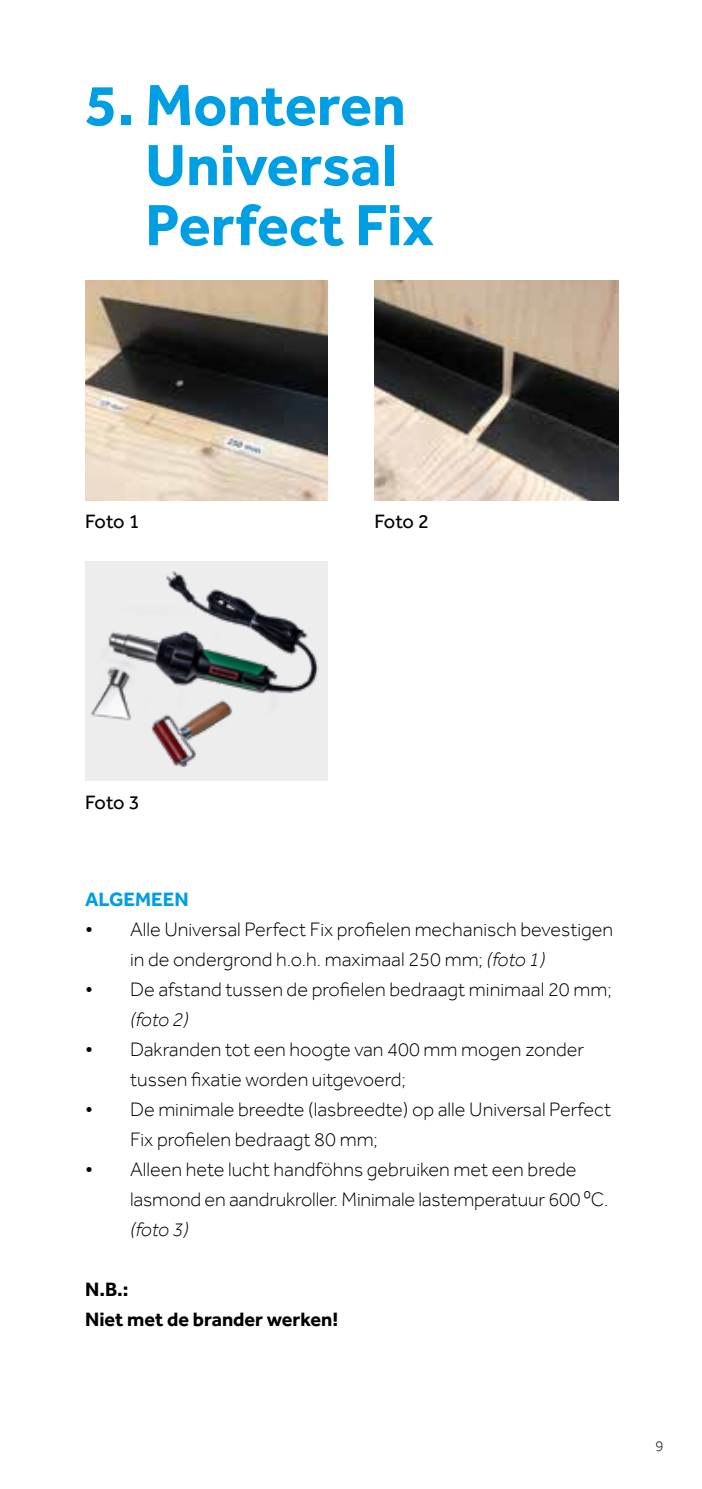
<style>
.page{position:relative;width:702px;height:1489px;background:#fff}
.page>*{position:absolute;margin:0;border:0;box-sizing:border-box;transform-origin:0 0}
.t1{font:700 60px/60px "Effra";color:#009fe3}
.t2{font:300 20px/30px "Effra";color:#000}
.t3{font:700 20px/30px "Effra";color:#000}
.t4{font:20px "Effra";letter-spacing:-.02em;color:#000}
.t5{font:700 20px "Effra";color:#009fe3}
.t6{font:italic 300 20px "Effra";color:#000}
.t7{font:300 15px "Effra";color:#000}
.s1{font-weight:400}
.s2{font-style:italic}
</style>
<div class="page">
<img style="left:85px;top:281px;width:242px;height:219px">
<div style="left:85px;top:561px;width:242px;height:220px;background:#ededed"></div>
<img style="left:90px;top:571px;width:229px;height:195px">
<img style="left:374px;top:281px;width:244px;height:219px">
<h1 class="t1" style="left:145px;top:74px;width:290px;text-indent:-60px">5. Monteren<br>Universal<br>Perfect Fix</h1>
<p class="t4" style="left:85px;top:509px;width:56px">Foto 1</p>
<p class="t4" style="left:374px;top:509px;width:56px">Foto 2</p>
<p class="t4" style="left:85px;top:790px;width:56px">Foto 3</p>
<p class="t5" style="left:85px;top:886px;width:105px">ALGEMEEN</p>
<p class="t2" style="left:130px;top:913px;width:484px;text-indent:-45px"><span class="s1">•</span> Alle Universal Perfect Fix profielen mechanisch bevestigen in de ondergrond h.o.h. maximaal 250 mm; <span class="s2">(foto 1)</span></p>
<p class="t2" style="left:130px;top:973px;width:483px;text-indent:-45px"><span class="s1">•</span> De afstand tussen de profielen bedraagt minimaal 20 mm; <span class="s2">(foto 2)</span></p>
<p class="t2" style="left:130px;top:1033px;width:455px;text-indent:-45px"><span class="s1">•</span> Dakranden tot een hoogte van 400 mm mogen zonder tussen fixatie worden uitgevoerd;</p>
<p class="t2" style="left:130px;top:1093px;width:482px;text-indent:-45px"><span class="s1">•</span> De minimale breedte (lasbreedte) op alle Universal Perfect<br>Fix profielen bedraagt 80 mm;</p>
<p class="t2" style="left:130px;top:1153px;width:480px;text-indent:-45px"><span class="s1">•</span> Alleen hete lucht handföhns gebruiken met een brede lasmond en aandrukroller. Minimale lastemperatuur 600 ⁰C.</p>
<p class="t6" style="left:130px;top:1216px;width:60px">(foto 3)</p>
<p class="t3" style="left:85px;top:1273px;width:255px">N.B.:<br>Niet met de brander werken!</p>
<p class="t7" style="left:655px;top:1436px;width:10px">9</p>
</div>
